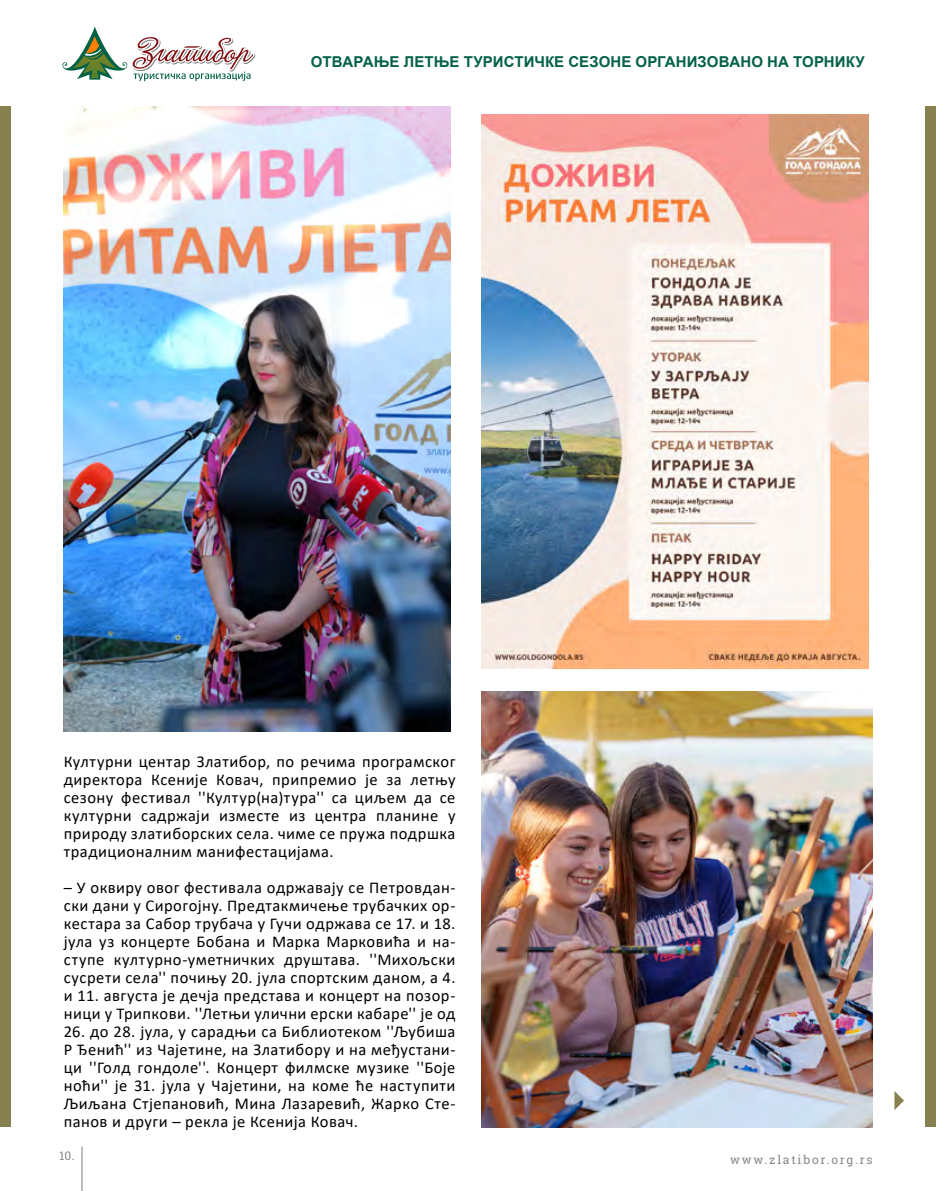
<style>
.page{position:relative;width:936px;height:1191px;background:#fff}
.page>*{position:absolute;margin:0;border:0;box-sizing:border-box;transform-origin:0 0}
.t1{font:16.5px/18px "Calibri";letter-spacing:.025em;color:#000;text-align:justify}
.t2{font:700 15px "Arial";letter-spacing:.005em;color:#036147}
.t3{font:12px "Roboto Slab";letter-spacing:.15em;color:#878787}
</style>
<div class="page">
<hr style="left:82px;top:1146px;width:1px;height:45px;background:#808080">
<svg style="left:62px;top:27px;width:194px;height:54px"></svg>
<img style="left:64px;top:106px;width:387px;height:625px">
<img style="left:481px;top:115px;width:387px;height:553px">
<img style="left:481px;top:691px;width:391px;height:436px">
<div style="left:0;top:106px;width:10px;height:1020px;background:#87804f"></div>
<div style="left:925px;top:106px;width:10px;height:1020px;background:#87804f"></div>
<svg style="left:894px;top:1091px;width:9px;height:19px"></svg>
<p class="t2" style="left:311px;top:51px;width:555px">ОТВАРАЊЕ ЛЕТЊЕ ТУРИСТИЧКЕ СЕЗОНЕ ОРГАНИЗОВАНО НА ТОРНИКУ</p>
<p class="t1" style="left:64px;top:752px;width:393px">Културни центар Златибор, по речима програмског директора Ксеније Ковач, припремио је за летњу сезону фестивал ''Култур(на)тура'' са циљем да се културни садржаји изместе из центра планине у природу златиборских села. чиме се пружа подршка традиционалним манифестацијама.</p>
<p class="t1" style="left:64px;top:878px;width:393px">– У оквиру овог фестивала одржавају се Петровдан&shy;ски дани у Сирогојну. Предтакмичење трубачких ор&shy;кестара за Сабор трубача у Гучи одржава се 17. и 18. јула уз концерте Бобана и Марка Марковића и на&shy;ступе културно-уметничких друштава. ''Михољски сусрети села'' почињу 20. јула спортским даном, а 4. и 11. августа је дечја представа и концерт на позор&shy;ници у Трипкови. ''Летњи улични ерски кабаре'' је од</p>
<p class="t1" style="left:64px;top:1022px;width:393px">26. до 28. јула, у сарадњи са Библиотеком ''Љубиша Р Ђенић'' из Чајетине, на Златибору и на међустани&shy;ци ''Голд гондоле''. Концерт филмске музике ''Боје ноћи'' је 31. јула у Чајетини, на коме ће наступити Љиљана Стјепановић, Мина Лазаревић, Жарко Сте&shy;панов и други – рекла је Ксенија Ковач.</p>
<p class="t3" style="left:60px;top:1147px;width:17px">10.</p>
<p class="t3" style="left:730px;top:1151px;width:144px">www.zlatibor.org.rs</p>
</div>
